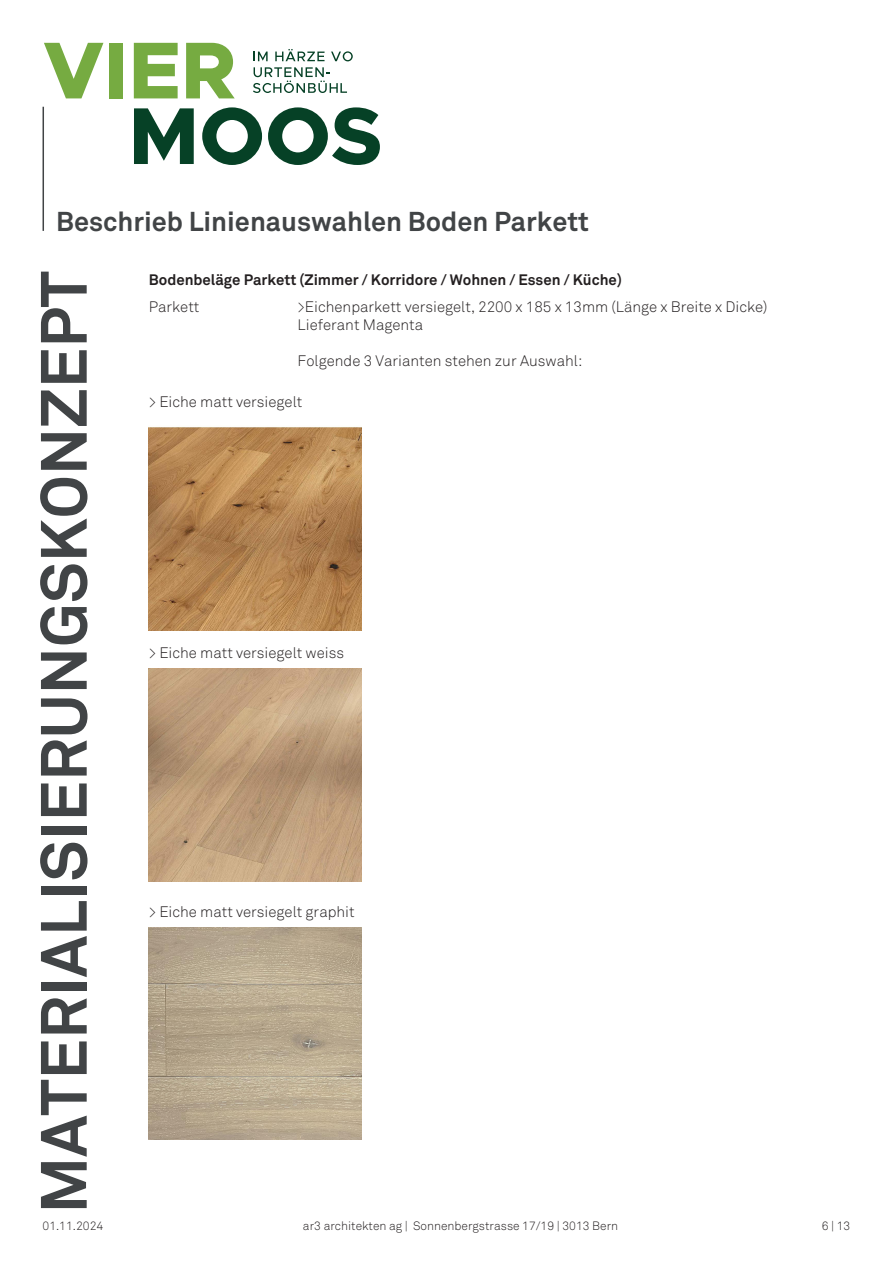
<style>
.page{position:relative;width:893px;height:1263px;background:#fff}
.page>*{position:absolute;margin:0;border:0;box-sizing:border-box;transform-origin:0 0}
.Hausnummer{font:700 64.5px "Akkurat";color:#414446}
.Wohnungsinfo{font:700 27px "Akkurat";color:#414446}
.text_11pkt{font:300 15px "Akkurat";color:#231f20}
.Inhaltsverzeichnis{font:700 15px "Akkurat";color:#231f20}
.text_10pkt{font:300 15px "Akkurat";color:#231f20}
.t1{font:300 12px "Akkurat";color:#231f20}
</style>
<div class="page">
<svg style="left:44px;top:43px;width:59px;height:55px"></svg>
<div style="left:109px;top:43px;width:14px;height:55px;background:#76ab41"></div>
<svg style="left:134px;top:43px;width:44px;height:55px"></svg>
<svg style="left:186px;top:43px;width:49px;height:55px"></svg>
<svg style="left:134px;top:108px;width:60px;height:56px"></svg>
<svg style="left:202px;top:107px;width:60px;height:58px"></svg>
<svg style="left:268px;top:107px;width:112px;height:58px"></svg>
<svg style="left:254px;top:52px;width:14px;height:9px"></svg>
<svg style="left:275px;top:49px;width:50px;height:12px"></svg>
<svg style="left:331px;top:51px;width:22px;height:10px"></svg>
<svg style="left:253px;top:67px;width:94px;height:26px"></svg>
<hr style="left:43px;top:107px;width:1px;height:124px;background:#414446">
<img style="left:149px;top:427px;width:212px;height:203px">
<img style="left:149px;top:927px;width:212px;height:213px">
<img style="left:149px;top:669px;width:212px;height:212px">
<p class="Wohnungsinfo" style="left:56px;top:204px;width:534px">Beschrieb Linienauswahlen Boden Parkett</p>
<p class="Hausnummer" style="left:23px;top:1213px;width:944px;rotate:-90deg">MATERIALISIERUNGSKONZEPT</p>
<p class="Inhaltsverzeichnis" style="left:149px;top:271px;width:475px">Bodenbeläge Parkett (Zimmer / Korridore / Wohnen / Essen / Küche)</p>
<p class="text_10pkt" style="left:149px;top:298px;width:52px">Parkett</p>
<p class="text_11pkt" style="left:298px;top:298px;width:471px">&gt;Eichenparkett versiegelt, 2200 x 185 x 13mm (Länge x Breite x Dicke)</p>
<p class="text_11pkt" style="left:298px;top:316px;width:127px">Lieferant Magenta</p>
<p class="text_11pkt" style="left:298px;top:352px;width:286px">Folgende 3 Varianten stehen zur Auswahl:</p>
<p class="text_11pkt" style="left:149px;top:393px;width:155px">&gt; Eiche matt versiegelt</p>
<p class="text_11pkt" style="left:149px;top:644px;width:197px">&gt; Eiche matt versiegelt weiss</p>
<p class="text_11pkt" style="left:149px;top:903px;width:207px">&gt; Eiche matt versiegelt graphit</p>
<p class="t1" style="left:43px;top:1219px;width:62px">01.11.2024</p>
<p class="t1" style="left:303px;top:1219px;width:317px">ar3 architekten ag | Sonnenbergstrasse 17/19 | 3013 Bern</p>
<p class="t1" style="left:822px;top:1219px;width:30px">6 | 13</p>
</div>
